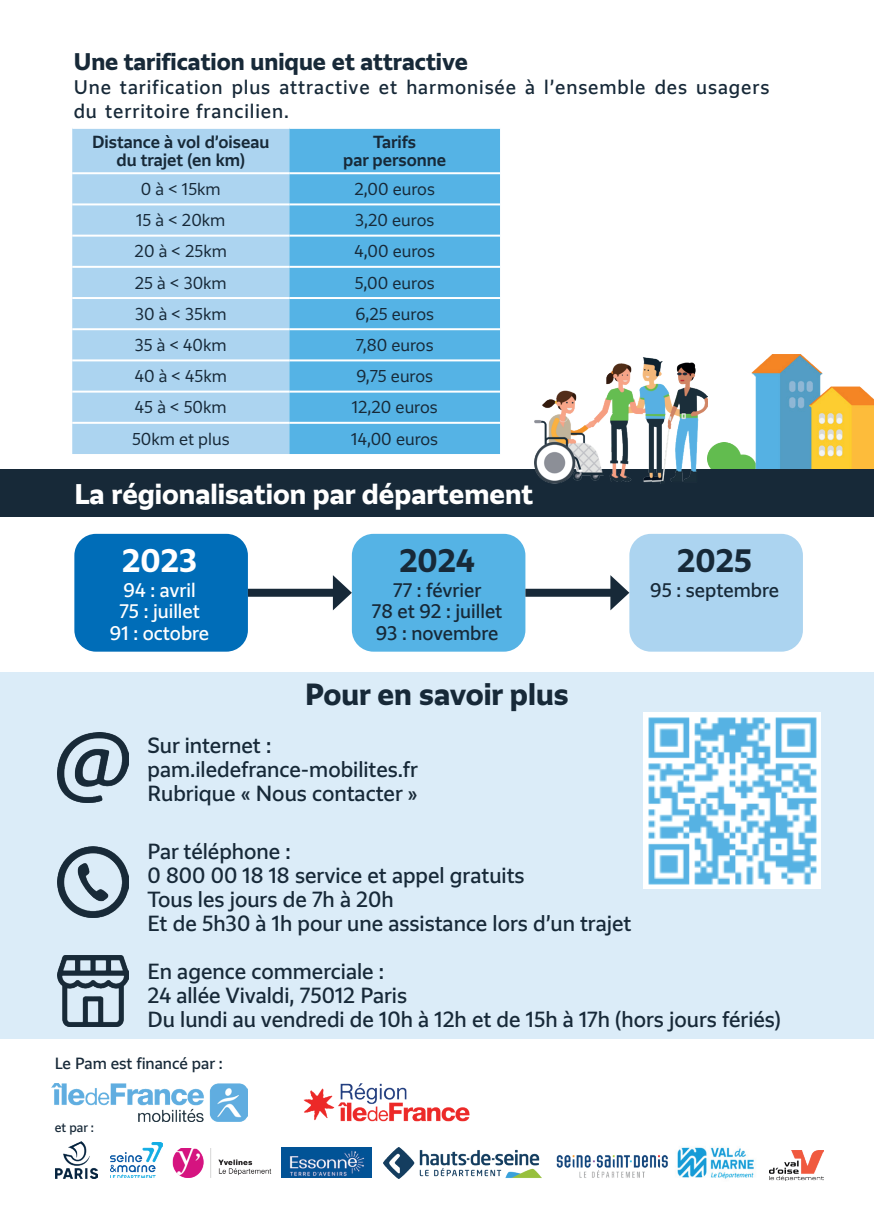
<style>
.page{position:relative;width:874px;height:1225px;background:#fff}
.page>*{position:absolute;margin:0;border:0;box-sizing:border-box;transform-origin:0 0}
.t1{font:700 29.6px "Grand Paris";color:#172938}
.t2{font:700 29.6px "Grand Paris";color:#fff}
.Paragraphe_5{font:700 28px "Grand Paris";color:#172938}
.t3{font:700 26px "Grand Paris";color:#fff}
.Paragraphe_5-2{font:700 22px "Grand Paris";color:#172938}
.Paragraphe_5-3{font:20px/24px "Grand Paris";color:#172938}
.Paragraphe_5-4{font:18px/24px "Grand Paris";letter-spacing:.05em;color:#172938}
.Paragraphe_5-5{font:18px "Grand Paris";color:#172938}
.t4{font:18px "Grand Paris";color:#fff}
.Paragraphe_5-6{font:18px "Grand Paris";letter-spacing:-.005em;color:#172938}
.t5{font:300 16px "Grand Paris";color:#172938}
.t6{font:500 16px/18px "Grand Paris";color:#172938;text-align:center}
.Paragraphe_5-7{font:14.8px "Grand Paris";color:#172938}
.Paragraphe_5-8{font:11.8px "Grand Paris";color:#172938}
</style>
<div class="page">
<img style="left:707px;top:442px;width:43px;height:27px">
<img style="left:750px;top:354px;width:123px;height:115px">
<div style="left:0;top:672px;width:873px;height:367px;background:#dbecf8"></div>
<img style="left:281px;top:1147px;width:90px;height:31px">
<img style="left:677px;top:1147px;width:77px;height:32px">
<img style="left:55px;top:1141px;width:42px;height:37px">
<img style="left:111px;top:1142px;width:51px;height:36px">
<img style="left:556px;top:1155px;width:112px;height:23px">
<img style="left:383px;top:1147px;width:158px;height:31px">
<img style="left:769px;top:1150px;width:54px;height:30px">
<img style="left:172px;top:1148px;width:100px;height:29px">
<img style="left:303px;top:1083px;width:167px;height:39px">
<img style="left:51px;top:1083px;width:196px;height:38px">
<img style="left:57px;top:955px;width:71px;height:71px">
<img style="left:57px;top:846px;width:71px;height:71px">
<img style="left:57px;top:733px;width:71px;height:69px">
<img style="left:643px;top:712px;width:177px;height:176px">
<div style="left:0;top:469px;width:873px;height:47px;background:#172938"></div>
<div style="left:74px;top:534px;width:174px;height:117px;background:#006db8;border-radius:22px"></div>
<div style="left:352px;top:534px;width:173px;height:117px;background:#55b3e5;border-radius:22px"></div>
<div style="left:629px;top:534px;width:173px;height:117px;background:#acd4f0;border-radius:22px"></div>
<div style="left:72px;top:129px;width:217px;height:325px;background:#acd4f0"></div>
<div style="left:289px;top:129px;width:211px;height:325px;background:#55b3e5"></div>
<hr style="left:72px;top:235px;width:217px;height:2px;background:#fff">
<hr style="left:289px;top:235px;width:211px;height:2px;background:#fff">
<hr style="left:72px;top:266px;width:217px;height:2px;background:#fff">
<hr style="left:289px;top:266px;width:211px;height:2px;background:#fff">
<hr style="left:72px;top:359px;width:217px;height:2px;background:#fff">
<hr style="left:289px;top:359px;width:211px;height:2px;background:#fff">
<hr style="left:72px;top:390px;width:217px;height:2px;background:#fff">
<hr style="left:289px;top:390px;width:211px;height:2px;background:#fff">
<hr style="left:72px;top:172px;width:217px;height:2px;background:#fff">
<hr style="left:289px;top:172px;width:211px;height:2px;background:#fff">
<hr style="left:72px;top:203px;width:217px;height:2px;background:#fff">
<hr style="left:289px;top:203px;width:211px;height:2px;background:#fff">
<hr style="left:72px;top:297px;width:217px;height:2px;background:#fff">
<hr style="left:289px;top:297px;width:211px;height:2px;background:#fff">
<hr style="left:72px;top:328px;width:217px;height:2px;background:#fff">
<hr style="left:289px;top:328px;width:211px;height:2px;background:#fff">
<hr style="left:72px;top:422px;width:217px;height:2px;background:#fff">
<hr style="left:289px;top:422px;width:211px;height:2px;background:#fff">
<img style="left:534px;top:358px;width:173px;height:126px">
<div style="left:248px;top:589px;width:92px;height:8px;background:#172938"></div>
<svg style="left:333px;top:575px;width:19px;height:35px"></svg>
<div style="left:525px;top:589px;width:92px;height:8px;background:#172938"></div>
<svg style="left:610px;top:575px;width:19px;height:35px"></svg>
<p class="Paragraphe_5-2" style="left:74px;top:47px;width:395px">Une tarification unique et attractive</p>
<p class="Paragraphe_5-4" style="left:74px;top:74px;width:696px">Une tarification plus attractive et harmonisée à l’ensemble des usagers du territoire francilien.</p>
<p class="t6" style="left:92px;top:132px;width:179px">Distance à vol d’oiseau du trajet (en km)</p>
<p class="t6" style="left:343px;top:132px;width:104px">Tarifs<br>par personne</p>
<p class="t5" style="left:141px;top:179px;width:81px">0 à &lt; 15km</p>
<p class="t5" style="left:354px;top:179px;width:82px">2,00 euros</p>
<p class="t5" style="left:136px;top:210px;width:91px">15 à &lt; 20km</p>
<p class="t5" style="left:355px;top:210px;width:81px">3,20 euros</p>
<p class="t5" style="left:135px;top:241px;width:94px">20 à &lt; 25km</p>
<p class="t5" style="left:354px;top:241px;width:82px">4,00 euros</p>
<p class="t5" style="left:135px;top:272px;width:93px">25 à &lt; 30km</p>
<p class="t5" style="left:354px;top:272px;width:81px">5,00 euros</p>
<p class="t5" style="left:135px;top:303px;width:93px">30 à &lt; 35km</p>
<p class="t5" style="left:355px;top:303px;width:80px">6,25 euros</p>
<p class="t5" style="left:135px;top:334px;width:93px">35 à &lt; 40km</p>
<p class="t5" style="left:355px;top:334px;width:79px">7,80 euros</p>
<p class="t5" style="left:135px;top:366px;width:94px">40 à &lt; 45km</p>
<p class="t5" style="left:356px;top:366px;width:78px">9,75 euros</p>
<p class="t5" style="left:135px;top:397px;width:93px">45 à &lt; 50km</p>
<p class="t5" style="left:351px;top:397px;width:87px">12,20 euros</p>
<p class="t5" style="left:132px;top:428px;width:99px">50km et plus</p>
<p class="t5" style="left:351px;top:428px;width:88px">14,00 euros</p>
<p class="t3" style="left:74px;top:476px;width:460px">La régionalisation par département</p>
<p class="t2" style="left:122px;top:541px;width:76px">2023</p>
<p class="t4" style="left:123px;top:578px;width:74px">94 : avril</p>
<p class="t4" style="left:119px;top:600px;width:82px">75 : juillet</p>
<p class="t4" style="left:110px;top:621px;width:101px">91 : octobre</p>
<p class="t1" style="left:399px;top:541px;width:77px">2024</p>
<p class="Paragraphe_5-5" style="left:393px;top:578px;width:90px">77 : février</p>
<p class="Paragraphe_5-5" style="left:372px;top:600px;width:132px">78 et 92 : juillet</p>
<p class="Paragraphe_5-6" style="left:375px;top:621px;width:124px">93 : novembre</p>
<p class="t1" style="left:677px;top:541px;width:76px">2025</p>
<p class="Paragraphe_5-5" style="left:649px;top:578px;width:130px">95 : septembre</p>
<p class="Paragraphe_5" style="left:305px;top:676px;width:265px">Pour en savoir plus</p>
<p class="Paragraphe_5-3" style="left:147px;top:733px;width:272px">Sur internet : pam.iledefrance-mobilites.fr<br>Rubrique « Nous contacter »</p>
<p class="Paragraphe_5-3" style="left:147px;top:839px;width:485px">Par téléphone :<br>0 800 00 18 18 service et appel gratuits<br>Tous les jours de 7h à 20h<br>Et de 5h30 à 1h pour une assistance lors d’un trajet</p>
<p class="Paragraphe_5-3" style="left:147px;top:959px;width:238px">En agence commerciale :</p>
<p class="Paragraphe_5-3" style="left:147px;top:983px;width:261px">24 allée Vivaldi, 75012 Paris</p>
<p class="Paragraphe_5-3" style="left:147px;top:1007px;width:634px">Du lundi au vendredi de 10h à 12h et de 15h à 17h (hors jours fériés)</p>
<p class="Paragraphe_5-7" style="left:55px;top:1053px;width:169px">Le Pam est financé par :</p>
<p class="Paragraphe_5-8" style="left:55px;top:1120px;width:41px">et par :</p>
</div>
